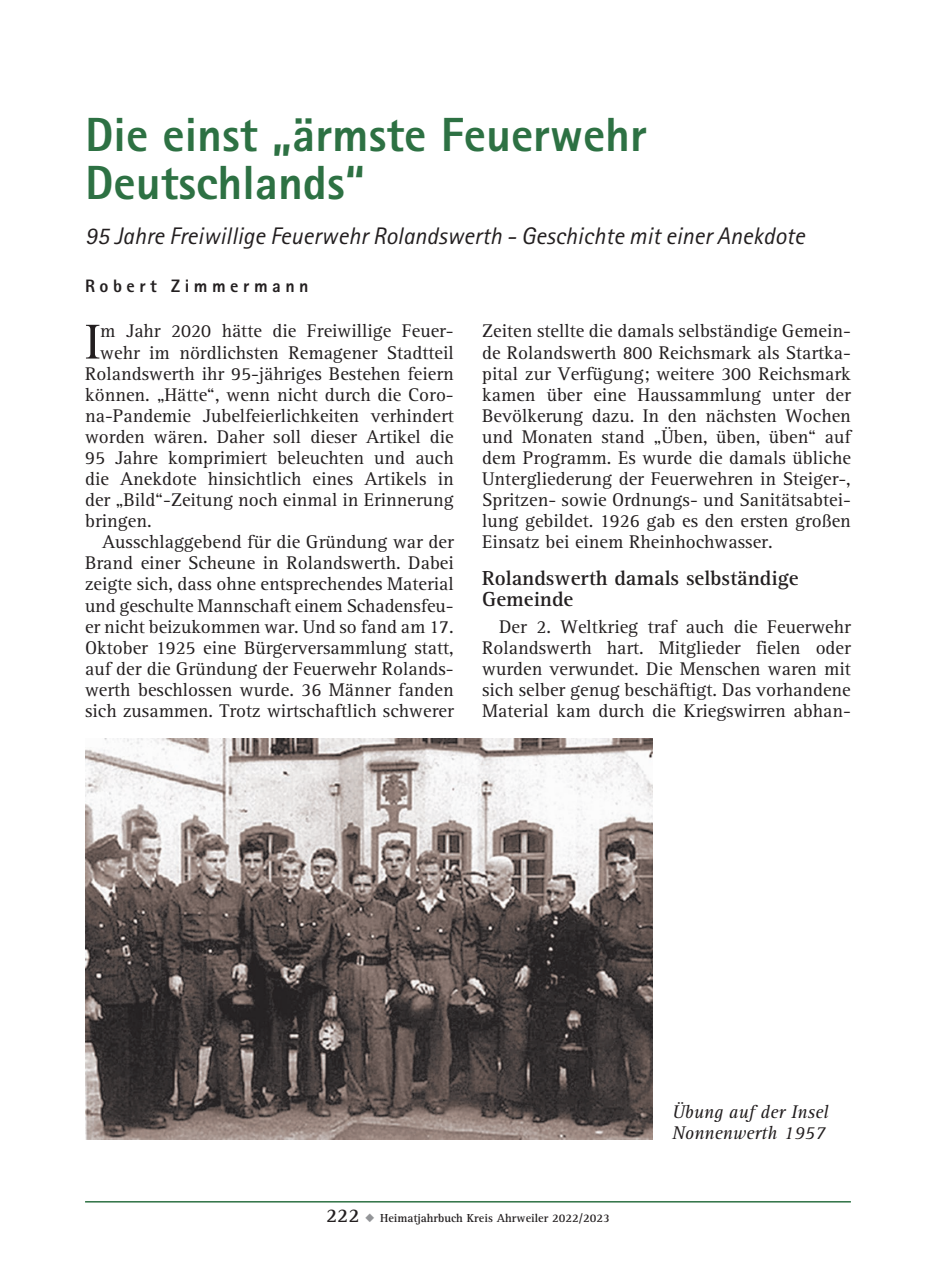
<style>
.page{position:relative;width:936px;height:1276px;background:#fff}
.page>*{position:absolute;margin:0;border:0;box-sizing:border-box;transform-origin:0 0}
.t1{font:50.6px "AT Rotis Serif";color:#231f20}
.t2{font:800 48px/48px "Rotis Sans Serif";color:#2d7143}
.t3{font:italic 24px "Rotis Sans Serif";color:#231f20}
.t4{font:700 21px/21px "AT Rotis Serif";color:#231f20}
.t5{font:19px/21px "AT Rotis Serif";color:#231f20;text-align:justify}
.t6{font:italic 19px/21px "AT Rotis Serif";color:#231f20}
.t7{font:800 18px "Rotis Sans Serif";letter-spacing:.25em;color:#231f20}
.t8{font:700 12px "AT Rotis Serif";color:#231f20}
.s1{font-size:20px}
.s2{color:#939598}
</style>
<div class="page">
<hr style="left:85px;top:1201px;width:765px;height:1px;background:#2d7143">
<img style="left:85px;top:738px;width:567px;height:401px">
<h2 class="t2" style="left:85px;top:110px;width:563px">Die einst „ärmste Feuerwehr<br>Deutschlands“</h2>
<p class="t3" style="left:85px;top:222px;width:721px">95 Jahre Freiwillige Feuerwehr Rolandswerth - Geschichte mit einer Anekdote</p>
<p class="t7" style="left:85px;top:275px;width:225px">Robert Zimmermann</p>
<h1 class="t1" style="left:85px;top:313px;width:17px">I</h1>
<p class="t5" style="left:100px;top:321px;width:355px">m Jahr 2020 hätte die Freiwillige Feuer-</p>
<p class="t5" style="left:482px;top:321px;width:370px">Zeiten stellte die damals selbständige Gemein&shy;de Rolandswerth 800 Reichsmark als Startka&shy;pital zur Verfügung; weitere 300 Reichsmark kamen über eine Haussammlung unter der Bevölkerung dazu. In den nächsten Wochen und Monaten stand „Üben, üben, üben“ auf dem Programm. Es wurde die damals übliche Untergliederung der Feuerwehren in Steiger-, Spritzen- sowie Ordnungs- und Sanitätsabtei&shy;lung gebildet. 1926 gab es den ersten großen Einsatz bei einem Rheinhochwasser.</p>
<p class="t4" style="left:482px;top:568px;width:318px">Rolandswerth damals selbständige<br>Gemeinde</p>
<p class="t5" style="left:482px;top:616px;width:370px;text-indent:17px">Der 2. Weltkrieg traf auch die Feuerwehr Rolandswerth hart. Mitglieder fielen oder wurden verwundet. Die Menschen waren mit sich selber genug beschäftigt. Das vorhandene Material kam durch die Kriegswirren abhan-</p>
<p class="t5" style="left:100px;top:342px;width:355px">wehr im nördlichsten Remagener Stadtteil</p>
<p class="t5" style="left:85px;top:363px;width:370px">Rolandswerth ihr 95-jähriges Bestehen feiern</p>
<p class="t5" style="left:85px;top:384px;width:370px">können. „Hätte“, wenn nicht durch die Coro-</p>
<p class="t5" style="left:85px;top:405px;width:370px">na-Pandemie Jubelfeierlichkeiten verhindert</p>
<p class="t5" style="left:85px;top:427px;width:370px">worden wären. Daher soll dieser Artikel die</p>
<p class="t5" style="left:85px;top:448px;width:370px">95 Jahre komprimiert beleuchten und auch</p>
<p class="t5" style="left:85px;top:469px;width:370px">die Anekdote hinsichtlich eines Artikels in</p>
<p class="t5" style="left:85px;top:490px;width:370px">der „Bild“-Zeitung noch einmal in Erinnerung</p>
<p class="t5" style="left:85px;top:511px;width:68px">bringen.</p>
<p class="t5" style="left:102px;top:532px;width:353px">Ausschlaggebend für die Gründung war der</p>
<p class="t5" style="left:85px;top:553px;width:370px">Brand einer Scheune in Rolandswerth. Dabei</p>
<p class="t5" style="left:85px;top:574px;width:370px">zeigte sich, dass ohne entsprechendes Material</p>
<p class="t5" style="left:85px;top:595px;width:370px">und geschulte Mannschaft einem Schadensfeu-</p>
<p class="t5" style="left:85px;top:616px;width:370px">er nicht beizukommen war. Und so fand am 17.</p>
<p class="t5" style="left:85px;top:637px;width:370px">Oktober 1925 eine Bürgerversammlung statt,</p>
<p class="t5" style="left:85px;top:658px;width:370px">auf der die Gründung der Feuerwehr Rolands-</p>
<p class="t5" style="left:85px;top:679px;width:370px">werth beschlossen wurde. 36 Männer fanden</p>
<p class="t5" style="left:85px;top:701px;width:370px">sich zusammen. Trotz wirtschaftlich schwerer</p>
<p class="t8" style="left:326px;top:1210px;width:285px"><span class="s1">222</span> <span class="s2">◆</span> Heimatjahrbuch Kreis Ahrweiler 2022/2023</p>
<p class="t6" style="left:672px;top:1102px;width:158px">Übung auf der Insel<br>Nonnenwerth 1957</p>
</div>
